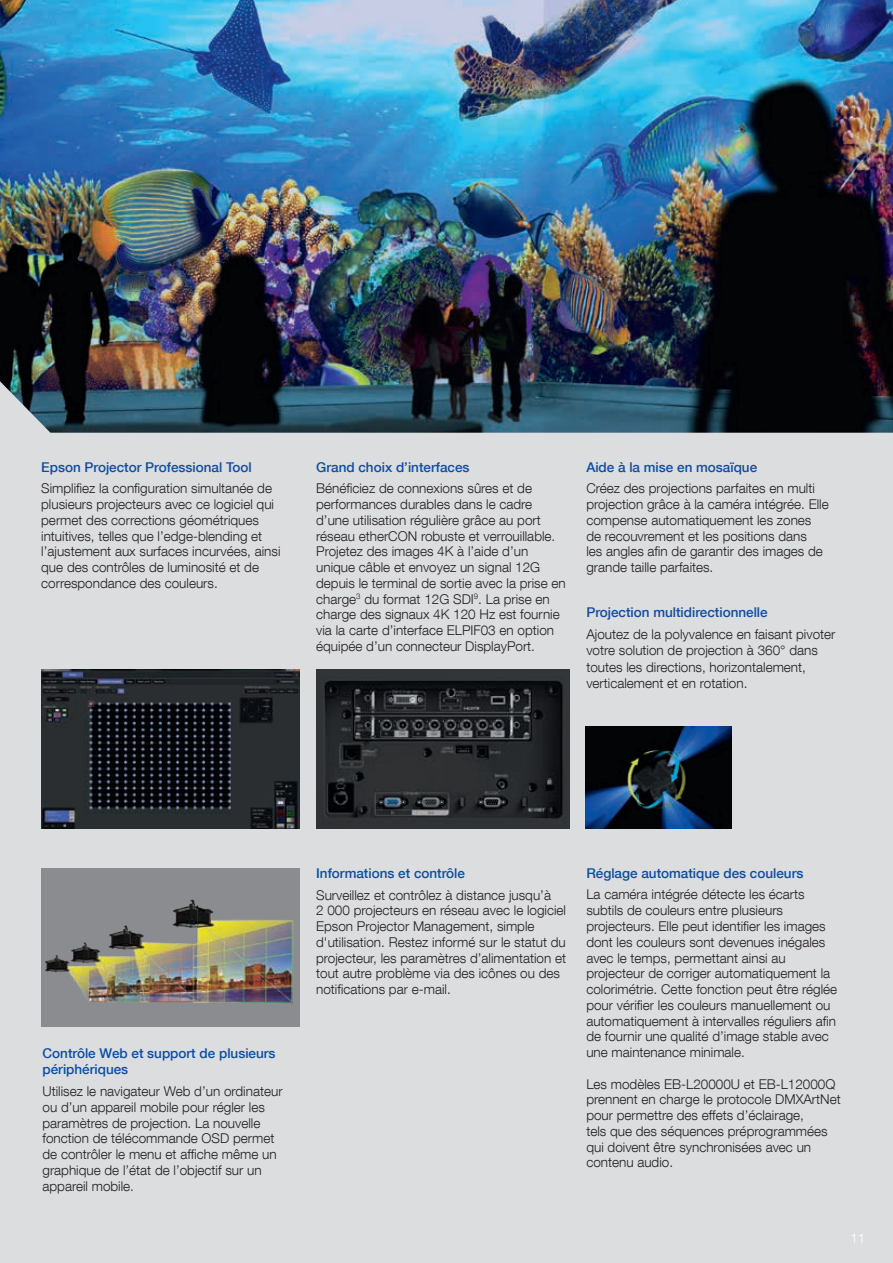
<style>
.page{position:relative;width:893px;height:1263px;background:#fff}
.page>*{position:absolute;margin:0;border:0;box-sizing:border-box;transform-origin:0 0}
.t1{font:300 13.5px/15.8px "Helvetica Neue LT Com";color:#231f20}
.t2{font:500 13.5px/16.5px "Helvetica Neue LT Com";color:#0d4da1}
.t3{font:300 13.5px "Helvetica Neue LT Com";color:#fff}
</style>
<div class="page">
<div style="left:0;top:433px;width:893px;height:830px;background:#dcdddf"></div>
<img style="left:0;top:0;width:893px;height:433px">
<img style="left:41px;top:670px;width:258px;height:158px">
<img style="left:316px;top:670px;width:254px;height:158px">
<img style="left:586px;top:726px;width:145px;height:102px">
<div style="left:41px;top:868px;width:259px;height:158px;background:#8a8c8f"></div>
<img style="left:45px;top:899px;width:249px;height:105px">
<p class="t2" style="left:41px;top:458px;width:212px">Epson Projector Professional Tool</p>
<p class="t1" style="left:41px;top:480px;width:241px">Simplifiez la configuration simultanée de plusieurs projecteurs avec ce logiciel qui permet des corrections géométriques intuitives, telles que l’edge-blending et l’ajustement aux surfaces incurvées, ainsi que des contrôles de luminosité et de correspondance des couleurs.</p>
<p class="t2" style="left:316px;top:458px;width:155px">Grand choix d’interfaces</p>
<p class="t1" style="left:316px;top:480px;width:251px">Bénéficiez de connexions sûres et de performances durables dans le cadre d’une utilisation régulière grâce au port réseau etherCON robuste et verrouillable.<br>Projetez des images 4K à l’aide d’un unique câble et envoyez un signal 12G depuis le terminal de sortie avec la prise en charge<sup>3</sup> du format 12G SDI<sup>9</sup>. La prise en charge des signaux 4K 120 Hz est fournie via la carte d’interface ELPIF03 en option équipée d’un connecteur DisplayPort.</p>
<p class="t2" style="left:586px;top:458px;width:172px">Aide à la mise en mosaïque</p>
<p class="t1" style="left:586px;top:480px;width:244px">Créez des projections parfaites en multi projection grâce à la caméra intégrée. Elle compense automatiquement les zones de recouvrement et les positions dans<br>les angles afin de garantir des images de grande taille parfaites.</p>
<p class="t2" style="left:586px;top:604px;width:183px">Projection multidirectionnelle</p>
<p class="t1" style="left:586px;top:625px;width:251px;line-height:16.5px">Ajoutez de la polyvalence en faisant pivoter votre solution de projection à 360° dans toutes les directions, horizontalement, verticalement et en rotation.</p>
<p class="t2" style="left:43px;top:1045px;width:235px">Contrôle Web et support de plusieurs périphériques</p>
<p class="t1" style="left:43px;top:1083px;width:242px">Utilisez le navigateur Web d’un ordinateur ou d’un appareil mobile pour régler les paramètres de projection. La nouvelle fonction de télécommande OSD permet de contrôler le menu et affiche même un graphique de l’état de l’objectif sur un appareil mobile.</p>
<p class="t2" style="left:316px;top:865px;width:150px">Informations et contrôle</p>
<p class="t1" style="left:316px;top:886px;width:251px">Surveillez et contrôlez à distance jusqu’à<br>2 000 projecteurs en réseau avec le logiciel Epson Projector Management, simple d'utilisation. Restez informé sur le statut du projecteur, les paramètres d’alimentation et tout autre problème via des icônes ou des notifications par e-mail.</p>
<p class="t2" style="left:586px;top:865px;width:219px">Réglage automatique des couleurs</p>
<p class="t1" style="left:586px;top:886px;width:252px">La caméra intégrée détecte les écarts subtils de couleurs entre plusieurs projecteurs. Elle peut identifier les images dont les couleurs sont devenues inégales avec le temps, permettant ainsi au projecteur de corriger automatiquement la colorimétrie. Cette fonction peut être réglée pour vérifier les couleurs manuellement ou automatiquement à intervalles réguliers afin de fournir une qualité d’image stable avec une maintenance minimale.</p>
<p class="t1" style="left:586px;top:1075px;width:256px">Les modèles EB-L20000U et EB-L12000Q prennent en charge le protocole DMXArtNet pour permettre des effets d’éclairage,<br>tels que des séquences préprogrammées qui doivent être synchronisées avec un contenu audio.</p>
<p class="t3" style="left:850px;top:1230px;width:17px">11</p>
</div>
